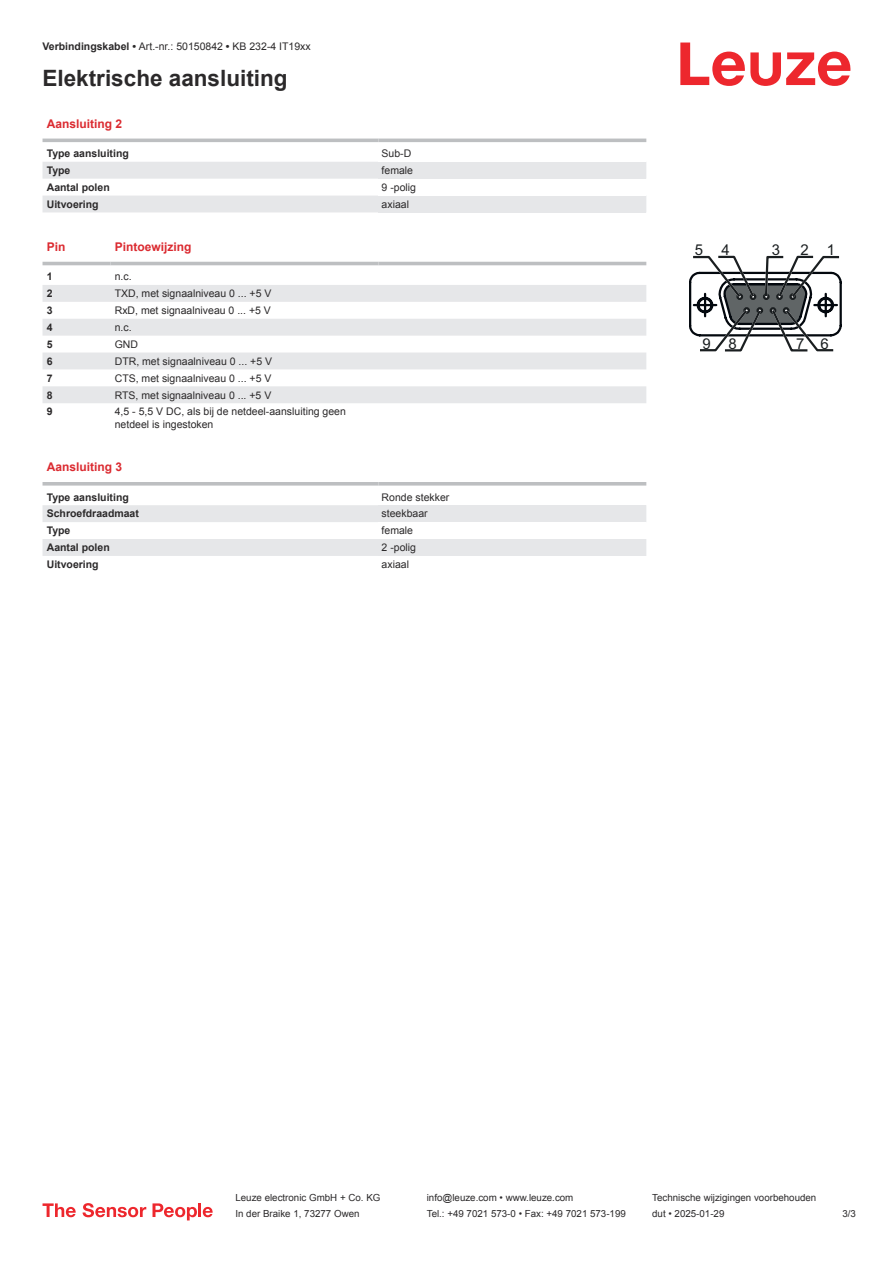
<style>
.page{position:relative;width:893px;height:1263px;background:#fff}
.page>*{position:absolute;margin:0;border:0;box-sizing:border-box;transform-origin:0 0}
.t1{font:700 22.5px "Arial";color:#2b292a}
.t2{font:15px "Arial";color:#1a1e20}
.t3{font:700 12px "Arial";color:#db2a30}
.t4{font:10.5px/12.6px "Arial";color:#2b292a}
.t5{font:700 10.5px "Arial";color:#2b292a}
.t6{font:9.75px "Arial";color:#2b292a}
.s1{font-weight:700}
</style>
<div class="page">
<svg style="left:680px;top:43px;width:170px;height:43px"></svg>
<svg style="left:43px;top:138px;width:603px;height:1px"></svg>
<svg style="left:43px;top:162px;width:335px;height:50px"></svg>
<hr style="left:43px;top:139px;width:335px;height:3px;background:#bdbfc1">
<hr style="left:378px;top:139px;width:268px;height:3px;background:#bdbfc1">
<div style="left:378px;top:162px;width:268px;height:17px;background:#e6e7e9"></div>
<div style="left:378px;top:196px;width:268px;height:16px;background:#e6e7e9"></div>
<svg style="left:43px;top:261px;width:603px;height:5px"></svg>
<svg style="left:43px;top:285px;width:603px;height:118px;fill:#e6e7e9"></svg>
<hr style="left:43px;top:262px;width:68px;height:3px;background:#bdbfc1">
<hr style="left:111px;top:262px;width:267px;height:3px;background:#bdbfc1">
<hr style="left:378px;top:262px;width:268px;height:3px;background:#bdbfc1">
<svg style="left:43px;top:505px;width:335px;height:51px"></svg>
<svg style="left:43px;top:482px;width:335px;height:4px"></svg>
<svg style="left:378px;top:482px;width:268px;height:4px"></svg>
<div style="left:378px;top:505px;width:268px;height:17px;background:#e6e7e9"></div>
<div style="left:378px;top:539px;width:268px;height:17px;background:#e6e7e9"></div>
<svg style="left:689px;top:255px;width:153px;height:97px"></svg>
<svg style="left:43px;top:1203px;width:33px;height:14px"></svg>
<svg style="left:83px;top:1203px;width:63px;height:14px"></svg>
<svg style="left:153px;top:1203px;width:44px;height:17px"></svg>
<hr style="left:198px;top:1203px;width:3px;height:14px;background:#ed272d">
<svg style="left:203px;top:1207px;width:10px;height:10px"></svg>
<p class="t4" style="left:43px;top:41px;width:270px"><span class="s1">Verbindingskabel •</span> Art.-nr.: 50150842 <span class="s1">•</span> KB 232-4 IT19xx</p>
<h1 class="t1" style="left:43px;top:70px;width:247px">Elektrische aansluiting</h1>
<p class="t3" style="left:47px;top:119px;width:77px">Aansluiting 2</p>
<p class="t5" style="left:47px;top:149px;width:84px">Type aansluiting</p>
<p class="t4" style="left:382px;top:148px;width:31px">Sub-D</p>
<p class="t5" style="left:47px;top:166px;width:25px">Type</p>
<p class="t4" style="left:382px;top:165px;width:33px">female</p>
<p class="t5" style="left:47px;top:183px;width:65px">Aantal polen</p>
<p class="t4" style="left:382px;top:182px;width:36px">9 -polig</p>
<p class="t5" style="left:47px;top:200px;width:53px">Uitvoering</p>
<p class="t4" style="left:382px;top:199px;width:29px">axiaal</p>
<p class="t3" style="left:47px;top:242px;width:20px">Pin</p>
<p class="t3" style="left:115px;top:242px;width:78px">Pintoewijzing</p>
<p class="t5" style="left:47px;top:273px;width:7px">1</p>
<p class="t4" style="left:115px;top:271px;width:18px">n.c.</p>
<p class="t5" style="left:47px;top:289px;width:7px">2</p>
<p class="t4" style="left:115px;top:288px;width:158px">TXD, met signaalniveau 0 ... +5 V</p>
<p class="t5" style="left:47px;top:306px;width:7px">3</p>
<p class="t4" style="left:115px;top:305px;width:158px">RxD, met signaalniveau 0 ... +5 V</p>
<p class="t5" style="left:47px;top:323px;width:7px">4</p>
<p class="t4" style="left:115px;top:322px;width:18px">n.c.</p>
<p class="t5" style="left:47px;top:340px;width:7px">5</p>
<p class="t4" style="left:115px;top:339px;width:25px">GND</p>
<p class="t5" style="left:47px;top:357px;width:7px">6</p>
<p class="t4" style="left:115px;top:356px;width:159px">DTR, met signaalniveau 0 ... +5 V</p>
<p class="t5" style="left:47px;top:374px;width:7px">7</p>
<p class="t4" style="left:115px;top:373px;width:158px">CTS, met signaalniveau 0 ... +5 V</p>
<p class="t5" style="left:47px;top:391px;width:7px">8</p>
<p class="t4" style="left:115px;top:389px;width:158px">RTS, met signaalniveau 0 ... +5 V</p>
<p class="t5" style="left:47px;top:408px;width:7px">9</p>
<p class="t4" style="left:115px;top:406px;width:233px">4,5 - 5,5 V DC, als bij de netdeel-aansluiting geen netdeel is ingestoken</p>
<p class="t3" style="left:47px;top:462px;width:77px">Aansluiting 3</p>
<p class="t5" style="left:47px;top:493px;width:84px">Type aansluiting</p>
<p class="t4" style="left:382px;top:491px;width:69px">Ronde stekker</p>
<p class="t5" style="left:47px;top:510px;width:94px">Schroefdraadmaat</p>
<p class="t4" style="left:382px;top:508px;width:48px">steekbaar</p>
<p class="t5" style="left:47px;top:527px;width:25px">Type</p>
<p class="t4" style="left:382px;top:525px;width:33px">female</p>
<p class="t5" style="left:47px;top:544px;width:65px">Aantal polen</p>
<p class="t4" style="left:382px;top:542px;width:36px">2 -polig</p>
<p class="t5" style="left:47px;top:560px;width:53px">Uitvoering</p>
<p class="t4" style="left:382px;top:559px;width:29px">axiaal</p>
<h2 class="t2" style="left:695px;top:241px;width:36px">5 4</h2>
<h2 class="t2" style="left:772px;top:241px;width:10px">3</h2>
<h2 class="t2" style="left:801px;top:241px;width:36px">2 1</h2>
<h2 class="t2" style="left:702px;top:335px;width:36px">9 8</h2>
<h2 class="t2" style="left:796px;top:335px;width:34px">7 6</h2>
<p class="t6" style="left:235px;top:1194px;width:146px">Leuze electronic GmbH + Co. KG</p>
<p class="t6" style="left:427px;top:1194px;width:148px">info@leuze.com • www.leuze.com</p>
<p class="t6" style="left:652px;top:1194px;width:166px">Technische wijzigingen voorbehouden</p>
<p class="t6" style="left:235px;top:1210px;width:126px">In der Braike 1, 73277 Owen</p>
<p class="t6" style="left:427px;top:1210px;width:201px">Tel.: +49 7021 573-0 • Fax: +49 7021 573-199</p>
<p class="t6" style="left:652px;top:1210px;width:74px">dut • 2025-01-29</p>
<p class="t6" style="left:842px;top:1210px;width:15px">3 /3</p>
</div>
